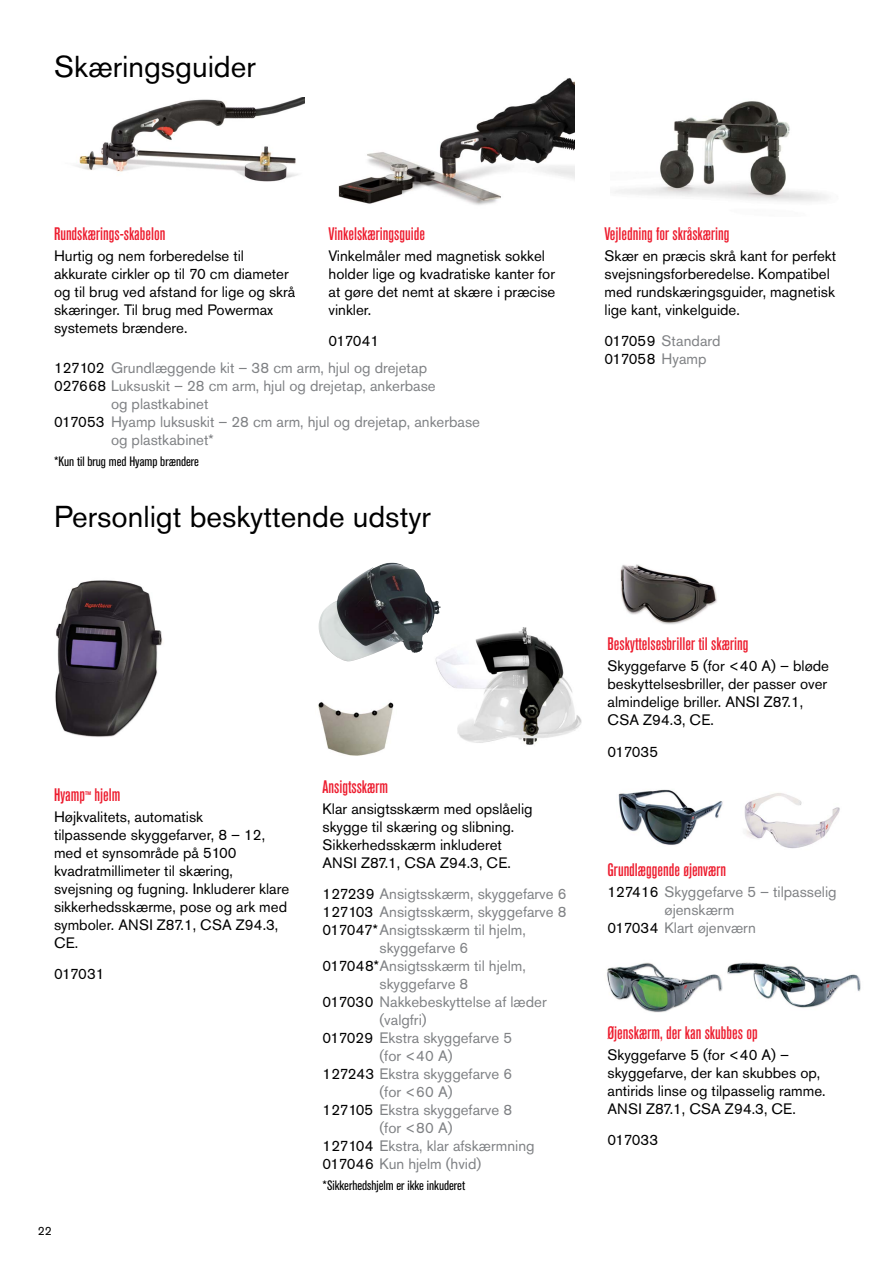
<style>
.page{position:relative;width:893px;height:1263px;background:#fff}
.page>*{position:absolute;margin:0;border:0;box-sizing:border-box;transform-origin:0 0}
.t1{font:30px "Akzidenz Grotesk Pro";color:#000}
.t2{font:500 condensed 18px "Akzidenz Grotesk Pro";color:#ed1c2e}
.t3{font:15px/18px "Akzidenz Grotesk Pro";color:#000}
.t4{font:15px/18px "Akzidenz Grotesk Pro";color:#808285}
.t5{font:condensed 13.5px "Akzidenz Grotesk Pro";color:#000}
.t6{font:12px "Akzidenz Grotesk Pro";color:#000}
.s1{color:#000}
.s2{font-size:10.8px}
</style>
<div class="page">
<img style="left:76px;top:97px;width:228px;height:85px">
<img style="left:338px;top:78px;width:236px;height:127px">
<img style="left:607px;top:962px;width:116px;height:51px">
<img style="left:727px;top:962px;width:134px;height:46px">
<img style="left:744px;top:793px;width:96px;height:56px">
<img style="left:618px;top:789px;width:105px;height:56px">
<img style="left:620px;top:564px;width:97px;height:61px">
<img style="left:428px;top:622px;width:154px;height:123px">
<img style="left:318px;top:702px;width:76px;height:54px">
<img style="left:55px;top:580px;width:108px;height:157px">
<img style="left:615px;top:101px;width:213px;height:101px">
<img style="left:319px;top:563px;width:104px;height:98px">
<h1 class="t1" style="left:54px;top:47px;width:203px">Skæringsguider</h1>
<p class="t2" style="left:54px;top:222px;width:113px">Rundskærings-skabelon</p>
<p class="t3" style="left:54px;top:247px;width:243px">Hurtig og nem forberedelse til akkurate cirkler op til 70 cm diameter og til brug ved afstand for lige og skrå skæringer. Til brug med Powermax systemets brændere.</p>
<p class="t2" style="left:328px;top:222px;width:98px">Vinkelskæringsguide</p>
<p class="t3" style="left:328px;top:247px;width:228px">Vinkelmåler med magnetisk sokkel holder lige og kvadratiske kanter for at gøre det nemt at skære i præcise vinkler.</p>
<p class="t3" style="left:328px;top:332px;width:52px">017041</p>
<p class="t4" style="left:54px;top:359px;width:375px"><span class="s1">127102</span> Grundlæggende kit – 38 cm arm, hjul og drejetap</p>
<p class="t4" style="left:54px;top:377px;width:383px"><span class="s1">027668</span> Luksuskit – 28 cm arm, hjul og drejetap, ankerbase</p>
<p class="t4" style="left:111px;top:395px;width:99px">og plastkabinet</p>
<p class="t4" style="left:54px;top:413px;width:427px"><span class="s1">017053</span> Hyamp luksuskit – 28 cm arm, hjul og drejetap, ankerbase</p>
<p class="t4" style="left:111px;top:431px;width:104px">og plastkabinet*</p>
<p class="t5" style="left:54px;top:453px;width:147px">*Kun til brug med Hyamp brændere</p>
<h1 class="t1" style="left:54px;top:497px;width:378px">Personligt beskyttende udstyr</h1>
<p class="t2" style="left:604px;top:222px;width:126px">Vejledning for skråskæring</p>
<p class="t3" style="left:604px;top:247px;width:233px">Skær en præcis skrå kant for perfekt svejsningsforberedelse. Kompatibel med rundskæringsguider, magnetisk lige kant, vinkelguide.</p>
<p class="t4" style="left:604px;top:332px;width:118px"><span class="s1">017059</span> Standard<br><span class="s1">017058</span> Hyamp</p>
<p class="t2" style="left:54px;top:782px;width:68px">Hyamp<span class="s2">™</span> hjelm</p>
<p class="t3" style="left:54px;top:807px;width:237px">Højkvalitets, automatisk<br>tilpassende skyggefarver, 8 – 12, med et synsområde på 5100 kvadratmillimeter til skæring, svejsning og fugning. Inkluderer klare sikkerhedsskærme, pose og ark med symboler. ANSI Z87.1, CSA Z94.3,<br>CE.</p>
<p class="t3" style="left:54px;top:965px;width:52px">017031</p>
<p class="t6" style="left:38px;top:1222px;width:15px">22</p>
<p class="t2" style="left:323px;top:775px;width:67px">Ansigtsskærm</p>
<p class="t3" style="left:323px;top:799px;width:211px">Klar ansigtsskærm med opslåelig skygge til skæring og slibning.<br>Sikkerhedsskærm inkluderet<br>ANSI Z87.1, CSA Z94.3, CE.</p>
<p class="t4" style="left:323px;top:885px;width:245px"><span class="s1">127239</span> Ansigtsskærm, skyggefarve 6</p>
<p class="t4" style="left:323px;top:903px;width:245px"><span class="s1">127103</span> Ansigtsskærm, skyggefarve 8</p>
<p class="t4" style="left:323px;top:921px;width:205px"><span class="s1">017047*</span>Ansigtsskærm til hjelm,</p>
<p class="t4" style="left:380px;top:939px;width:90px">skyggefarve 6</p>
<p class="t4" style="left:323px;top:957px;width:205px"><span class="s1">017048*</span>Ansigtsskærm til hjelm,</p>
<p class="t4" style="left:380px;top:975px;width:90px">skyggefarve 8</p>
<p class="t4" style="left:323px;top:993px;width:226px"><span class="s1">017030</span> Nakkebeskyttelse af læder</p>
<p class="t4" style="left:380px;top:1011px;width:48px">(valgfri)</p>
<p class="t4" style="left:323px;top:1029px;width:191px"><span class="s1">017029</span> Ekstra skyggefarve 5</p>
<p class="t4" style="left:380px;top:1047px;width:74px">(for &lt;40 A)</p>
<p class="t4" style="left:323px;top:1065px;width:191px"><span class="s1">127243</span> Ekstra skyggefarve 6</p>
<p class="t4" style="left:380px;top:1083px;width:74px">(for &lt;60 A)</p>
<p class="t4" style="left:323px;top:1101px;width:191px"><span class="s1">127105</span> Ekstra skyggefarve 8</p>
<p class="t4" style="left:380px;top:1119px;width:74px">(for &lt;80 A)</p>
<p class="t4" style="left:323px;top:1137px;width:213px"><span class="s1">127104</span> Ekstra, klar afskærmning</p>
<p class="t4" style="left:323px;top:1155px;width:160px"><span class="s1">017046</span> Kun hjelm (hvid)</p>
<p class="t5" style="left:323px;top:1177px;width:144px">*Sikkerhedshjelm er ikke inkuderet</p>
<p class="t2" style="left:607px;top:632px;width:142px">Beskyttelsesbriller til skæring</p>
<p class="t3" style="left:607px;top:657px;width:223px">Skyggefarve 5 (for &lt;40 A) – bløde beskyttelsesbriller, der passer over almindelige briller. ANSI Z87.1,<br>CSA Z94.3, CE.</p>
<p class="t3" style="left:607px;top:742px;width:52px">017035</p>
<p class="t2" style="left:607px;top:857px;width:120px">Grundlæggende øjenværn</p>
<p class="t4" style="left:607px;top:882px;width:231px"><span class="s1">127416</span> Skyggefarve 5 – tilpasselig</p>
<p class="t4" style="left:664px;top:900px;width:71px">øjenskærm</p>
<p class="t4" style="left:607px;top:918px;width:150px"><span class="s1">017034</span> Klart øjenværn</p>
<p class="t2" style="left:607px;top:1021px;width:152px">Øjenskærm, der kan skubbes op</p>
<p class="t3" style="left:607px;top:1045px;width:220px">Skyggefarve 5 (for &lt;40 A) – skyggefarve, der kan skubbes op, antirids linse og tilpasselig ramme.<br>ANSI Z87.1, CSA Z94.3, CE.</p>
<p class="t3" style="left:607px;top:1131px;width:52px">017033</p>
</div>
